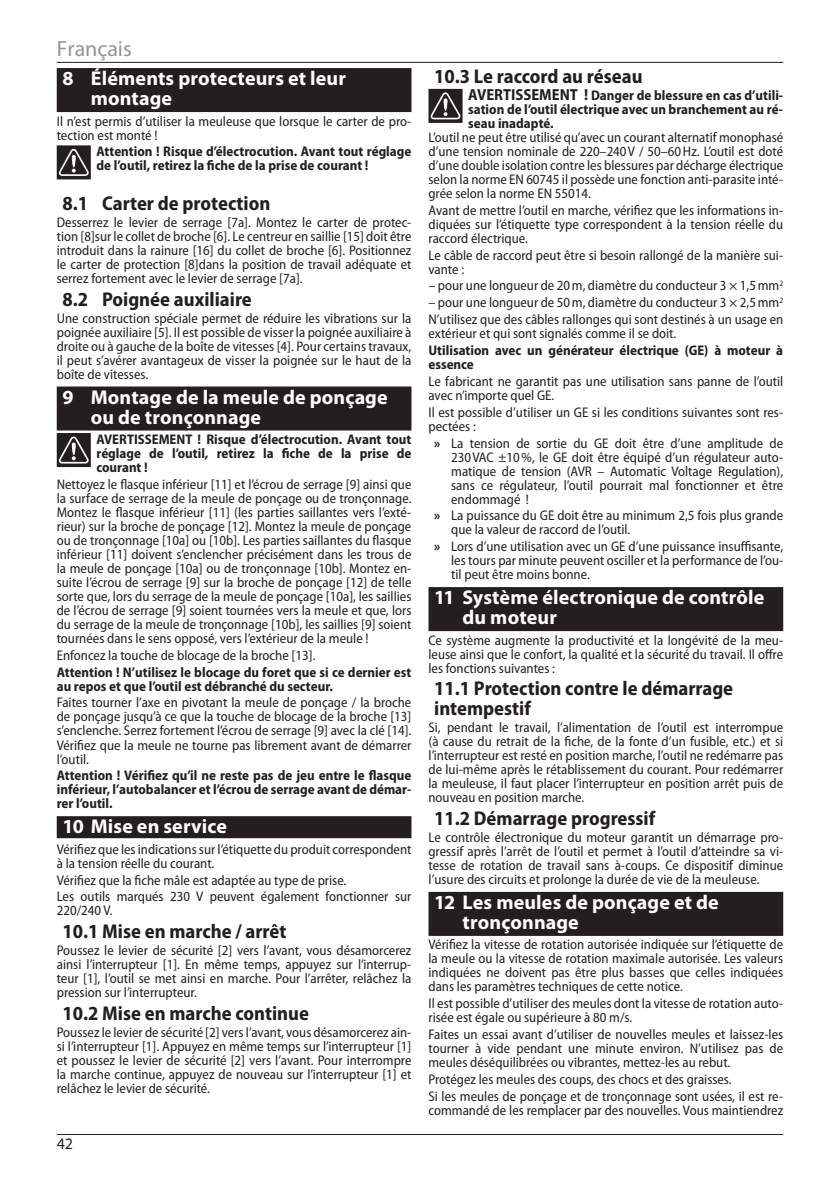
<style>
.page{position:relative;width:840px;height:1191px;background:#fff}
.page>*{position:absolute;margin:0;border:0;box-sizing:border-box;transform-origin:0 0}
.t1{font:22px "Myriad Pro";color:#939598}
.t2{font:700 semi-condensed 20px/20px "Myriad Pro";color:#231f20}
.t3{font:700 20px/20px "Myriad Pro";letter-spacing:.005em;color:#fff}
.t4{font:16px "Myriad Pro";color:#231f20}
.Text_zakl{font:semi-condensed 14px/14px "Myriad Pro";color:#231f20;text-align:justify}
.Text_zakl_-_odrazky{font:semi-condensed 14px/14px "Myriad Pro";color:#231f20;text-align:justify}
.Text_zakl_-_pozor{font:700 semi-condensed 14px/14px "Myriad Pro";color:#231f20;text-align:justify}
.Text_zakl_-_tucne{font:700 semi-condensed 14px/14px "Myriad Pro";color:#231f20}
.s1{font-size:16px}
.s2{font-weight:700}
</style>
<div class="page">
<hr style="left:57px;top:62px;width:725px;height:1px;background:#231f20">
<hr style="left:57px;top:1134px;width:725px;height:1px;background:#231f20">
<div style="left:57px;top:68px;width:354px;height:44px;background:#231f20"></div>
<div style="left:57px;top:386px;width:354px;height:44px;background:#231f20"></div>
<div style="left:57px;top:816px;width:354px;height:22px;background:#231f20"></div>
<svg style="left:57px;top:145px;width:34px;height:34px"></svg>
<svg style="left:57px;top:433px;width:34px;height:34px"></svg>
<div style="left:428px;top:587px;width:354px;height:44px;background:#231f20"></div>
<div style="left:428px;top:892px;width:354px;height:44px;background:#231f20"></div>
<svg style="left:428px;top:89px;width:34px;height:34px"></svg>
<h1 class="t1" style="left:57px;top:37px;width:77px">Français</h1>
<p class="t3" style="left:91px;top:69px;width:256px;text-indent:-28px">8 Éléments protecteurs et leur montage</p>
<p class="Text_zakl" style="left:57px;top:114px;width:356px">Il n’est permis d’utiliser la meuleuse que lorsque le carter de pro&shy;tection est monté !</p>
<p class="Text_zakl_-_pozor" style="left:96px;top:145px;width:316px">Attention ! Risque d’électrocution. Avant tout réglage de l’outil, retirez la fiche de la prise de courant !</p>
<p class="t2" style="left:62px;top:194px;width:209px">8.1 Carter de protection</p>
<p class="Text_zakl" style="left:57px;top:215px;width:356px">Desserrez le levier de serrage [7a]. Montez le carter de protec&shy;tion [8]sur le collet de broche [6]. Le centreur en saillie [15] doit être introduit dans la rainure [16] du collet de broche [6]. Positionnez le carter de protection [8]dans la position de travail adéquate et serrez fortement avec le levier de serrage [7a].</p>
<p class="t2" style="left:62px;top:289px;width:191px">8.2 Poignée auxiliaire</p>
<p class="Text_zakl" style="left:57px;top:311px;width:356px">Une construction spéciale permet de réduire les vibrations sur la poignée auxiliaire [5]. Il est possible de visser la poignée auxiliaire à droite ou à gauche de la boîte de vitesses [4]. Pour certains travaux, il peut s’avérer avantageux de visser la poignée sur le haut de la boîte de vitesses.</p>
<p class="t3" style="left:91px;top:387px;width:298px;text-indent:-28px">9 Montage de la meule de ponçage ou de tronçonnage</p>
<p class="Text_zakl_-_pozor" style="left:96px;top:432px;width:316px">AVERTISSEMENT ! Risque d’électrocution. Avant tout réglage de l’outil, retirez la fiche de la prise de courant !</p>
<p class="Text_zakl" style="left:57px;top:477px;width:356px">Nettoyez le flasque inférieur [11] et l’écrou de serrage [9] ainsi que la surface de serrage de la meule de ponçage ou de tronçonnage.<br>Montez le flasque inférieur [11] (les parties saillantes vers l’exté&shy;rieur) sur la broche de ponçage [12]. Montez la meule de ponçage ou de tronçonnage [10a] ou [10b]. Les parties saillantes du flasque inférieur [11] doivent s’enclencher précisément dans les trous de la meule de ponçage [10a] ou de tronçonnage [10b]. Montez en&shy;suite l’écrou de serrage [9] sur la broche de ponçage [12] de telle sorte que, lors du serrage de la meule de ponçage [10a], les saillies de l’écrou de serrage [9] soient tournées vers la meule et que, lors du serrage de la meule de tronçonnage [10b], les saillies [9] soient tournées dans le sens opposé, vers l’extérieur de la meule !</p>
<p class="Text_zakl" style="left:57px;top:648px;width:260px">Enfoncez la touche de blocage de la broche [13].</p>
<p class="Text_zakl_-_tucne" style="left:57px;top:665px;width:356px">Attention ! N’utilisez le blocage du foret que si ce dernier est au repos et que l’outil est débranché du secteur.</p>
<p class="Text_zakl" style="left:57px;top:696px;width:356px">Faites tourner l’axe en pivotant la meule de ponçage / la broche de ponçage jusqu’à ce que la touche de blocage de la broche [13] s’enclenche. Serrez fortement l’écrou de serrage [9] avec la clé [14].<br>Vérifiez que la meule ne tourne pas librement avant de démarrer l’outil.</p>
<p class="Text_zakl_-_tucne" style="left:57px;top:769px;width:356px;text-align:justify">Attention ! Vérifiez qu’il ne reste pas de jeu entre le flasque inférieur, l’autobalancer et l’écrou de serrage avant de démar&shy;rer l’outil.</p>
<p class="t3" style="left:62px;top:816px;width:166px">10 Mise en service</p>
<p class="Text_zakl" style="left:57px;top:842px;width:356px">Vérifiez que les indications sur l’étiquette du produit correspondent à la tension réelle du courant.</p>
<p class="Text_zakl" style="left:57px;top:873px;width:291px">Vérifiez que la fiche mâle est adaptée au type de prise.</p>
<p class="Text_zakl" style="left:57px;top:890px;width:356px">Les outils marqués 230 V peuvent également fonctionner sur<br>220/240 V.</p>
<p class="t2" style="left:62px;top:921px;width:225px">10.1 Mise en marche / arrêt</p>
<p class="Text_zakl" style="left:57px;top:943px;width:356px">Poussez le levier de sécurité [2] vers l’avant, vous désamorcerez ainsi l’interrupteur [1]. En même temps, appuyez sur l’interrup&shy;teur [1], l’outil se met ainsi en marche. Pour l’arrêter, relâchez la pression sur l’interrupteur.</p>
<p class="t2" style="left:62px;top:1003px;width:248px">10.2 Mise en marche continue</p>
<p class="Text_zakl" style="left:57px;top:1025px;width:356px">Poussez le levier de sécurité [2] vers l’avant, vous désamorcerez ain&shy;si l’interrupteur [1]. Appuyez en même temps sur l’interrupteur [1] et poussez le levier de sécurité [2] vers l’avant. Pour interrompre la marche continue, appuyez de nouveau sur l’interrupteur [1] et relâchez le levier de sécurité.</p>
<p class="t4" style="left:57px;top:1135px;width:18px">42</p>
<p class="t2" style="left:434px;top:67px;width:210px">10.3 Le raccord au réseau</p>
<p class="Text_zakl_-_pozor" style="left:468px;top:88px;width:316px"><span class="s1">AVERTISSEMENT !</span> Danger de blessure en cas d’utili&shy;sation de l’outil électrique avec un branchement au ré&shy;seau inadapté.</p>
<p class="Text_zakl" style="left:428px;top:130px;width:356px">L’outil ne peut être utilisé qu’avec un courant alternatif monophasé d’une tension nominale de 220–240V / 50–60Hz. L’outil est doté d’une double isolation contre les blessures par décharge électrique selon la norme EN 60745 il possède une fonction anti-parasite inté&shy;grée selon la norme EN 55014.</p>
<p class="Text_zakl" style="left:428px;top:203px;width:356px">Avant de mettre l’outil en marche, vérifiez que les informations in&shy;diquées sur l’étiquette type correspondent à la tension réelle du raccord électrique.</p>
<p class="Text_zakl" style="left:428px;top:248px;width:356px">Le câble de raccord peut être si besoin rallongé de la manière sui&shy;vante :</p>
<p class="Text_zakl" style="left:428px;top:279px;width:356px">– pour une longueur de 20m, diamètre du conducteur 3 × 1,5mm<sup>2</sup></p>
<p class="Text_zakl" style="left:428px;top:296px;width:356px">– pour une longueur de 50m, diamètre du conducteur 3 × 2,5mm<sup>2</sup></p>
<p class="Text_zakl" style="left:428px;top:313px;width:356px">N’utilisez que des câbles rallonges qui sont destinés à un usage en extérieur et qui sont signalés comme il se doit.</p>
<p class="Text_zakl_-_tucne" style="left:428px;top:343px;width:356px">Utilisation avec un générateur électrique (GE) à moteur à essence</p>
<p class="Text_zakl" style="left:428px;top:374px;width:356px">Le fabricant ne garantit pas une utilisation sans panne de l’outil avec n’importe quel GE.</p>
<p class="Text_zakl" style="left:428px;top:405px;width:356px">Il est possible d’utiliser un GE si les conditions suivantes sont res&shy;pectées :</p>
<p class="Text_zakl_-_odrazky" style="left:451px;top:436px;width:333px;text-indent:-17px"><span class="s2">»</span> La tension de sortie du GE doit être d’une amplitude de 230VAC ±10%, le GE doit être équipé d’un régulateur auto&shy;matique de tension (AVR – Automatic Voltage Regulation), sans ce régulateur, l’outil pourrait mal fonctionner et être endommagé !</p>
<p class="Text_zakl_-_odrazky" style="left:451px;top:509px;width:333px;text-indent:-17px"><span class="s2">»</span> La puissance du GE doit être au minimum 2,5 fois plus grande que la valeur de raccord de l’outil.</p>
<p class="Text_zakl_-_odrazky" style="left:451px;top:540px;width:333px;text-indent:-17px"><span class="s2">»</span> Lors d’une utilisation avec un GE d’une puissance insuffisante, les tours par minute peuvent osciller et la performance de l’ou&shy;til peut être moins bonne.</p>
<p class="t3" style="left:462px;top:587px;width:303px;text-indent:-28px">11 Système électronique de contrôle du moteur</p>
<p class="Text_zakl" style="left:428px;top:633px;width:356px">Ce système augmente la productivité et la longévité de la meu&shy;leuse ainsi que le confort, la qualité et la sécurité du travail. Il offre les fonctions suivantes :</p>
<p class="t2" style="left:434px;top:679px;width:300px">11.1 Protection contre le démarrage intempestif</p>
<p class="Text_zakl" style="left:428px;top:721px;width:356px">Si, pendant le travail, l’alimentation de l’outil est interrompue (à cause du retrait de la fiche, de la fonte d’un fusible, etc.) et si l’interrupteur est resté en position marche, l’outil ne redémarre pas de lui-même après le rétablissement du courant. Pour redémarrer la meuleuse, il faut placer l’interrupteur en position arrêt puis de nouveau en position marche.</p>
<p class="t2" style="left:434px;top:808px;width:222px">11.2 Démarrage progressif</p>
<p class="Text_zakl" style="left:428px;top:830px;width:356px">Le contrôle électronique du moteur garantit un démarrage pro&shy;gressif après l’arrêt de l’outil et permet à l’outil d’atteindre sa vi&shy;tesse de rotation de travail sans à-coups. Ce dispositif diminue l’usure des circuits et prolonge la durée de vie de la meuleuse.</p>
<p class="t3" style="left:462px;top:892px;width:257px;text-indent:-28px">12 Les meules de ponçage et de tronçonnage</p>
<p class="Text_zakl" style="left:428px;top:938px;width:356px">Vérifiez la vitesse de rotation autorisée indiquée sur l’étiquette de la meule ou la vitesse de rotation maximale autorisée. Les valeurs indiquées ne doivent pas être plus basses que celles indiquées dans les paramètres techniques de cette notice.</p>
<p class="Text_zakl" style="left:428px;top:997px;width:356px">Il est possible d’utiliser des meules dont la vitesse de rotation auto&shy;risée est égale ou supérieure à 80 m/s.</p>
<p class="Text_zakl" style="left:428px;top:1027px;width:356px">Faites un essai avant d’utiliser de nouvelles meules et laissez-les tourner à vide pendant une minute environ. N’utilisez pas de meules déséquilibrées ou vibrantes, mettez-les au rebut.</p>
<p class="Text_zakl" style="left:428px;top:1072px;width:304px">Protégez les meules des coups, des chocs et des graisses.</p>
<p class="Text_zakl" style="left:428px;top:1089px;width:356px">Si les meules de ponçage et de tronçonnage sont usées, il est re&shy;commandé de les remplacer par des nouvelles. Vous maintiendrez</p>
</div>
